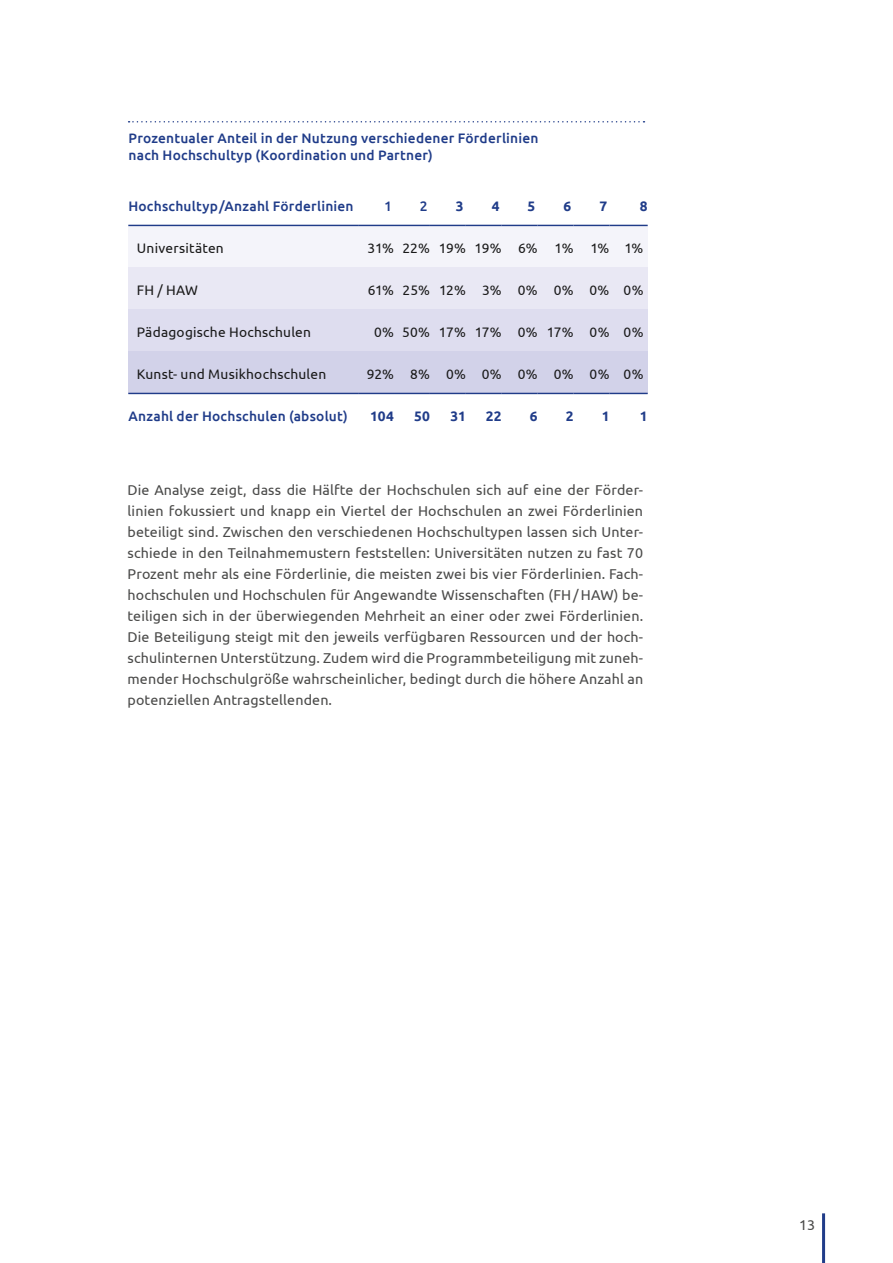
<style>
.page{position:relative;width:893px;height:1263px;background:#fff}
.page>*{position:absolute;margin:0;border:0;box-sizing:border-box;transform-origin:0 0}
.t1{font:14.25px/21px "Ubuntu";letter-spacing:.01em;color:#4a4a49;text-align:justify}
.t2{font:500 13.8px/17.4px "Ubuntu";letter-spacing:.015em;color:#203c89}
.t3{font:13.8px "Ubuntu";letter-spacing:.015em;color:#1a1a1a}
.t4{font:700 13.8px "Ubuntu";letter-spacing:.015em;color:#203c89}
</style>
<div class="page">
<hr style="left:822px;top:1213px;width:3px;height:50px;background:#203c89">
<div style="left:128px;top:226px;width:520px;height:42px;background:#f4f4fa"></div>
<div style="left:128px;top:268px;width:520px;height:42px;background:#e9e8f4"></div>
<div style="left:128px;top:310px;width:520px;height:42px;background:#deddef"></div>
<div style="left:128px;top:352px;width:520px;height:42px;background:#d2d2e9"></div>
<hr style="left:128px;top:225px;width:230px;height:1px;background:#203c89">
<hr style="left:358px;top:225px;width:36px;height:1px;background:#203c89">
<hr style="left:394px;top:225px;width:36px;height:1px;background:#203c89">
<hr style="left:430px;top:225px;width:36px;height:1px;background:#203c89">
<hr style="left:466px;top:225px;width:36px;height:1px;background:#203c89">
<hr style="left:502px;top:225px;width:36px;height:1px;background:#203c89">
<hr style="left:538px;top:225px;width:35px;height:1px;background:#203c89">
<hr style="left:573px;top:225px;width:36px;height:1px;background:#203c89">
<hr style="left:609px;top:225px;width:39px;height:1px;background:#203c89">
<hr style="left:128px;top:393px;width:230px;height:1px;background:#203c89">
<hr style="left:358px;top:393px;width:36px;height:1px;background:#203c89">
<hr style="left:394px;top:393px;width:36px;height:1px;background:#203c89">
<hr style="left:430px;top:393px;width:36px;height:1px;background:#203c89">
<hr style="left:466px;top:393px;width:36px;height:1px;background:#203c89">
<hr style="left:502px;top:393px;width:36px;height:1px;background:#203c89">
<hr style="left:538px;top:393px;width:35px;height:1px;background:#203c89">
<hr style="left:573px;top:393px;width:36px;height:1px;background:#203c89">
<hr style="left:609px;top:393px;width:39px;height:1px;background:#203c89">
<svg style="left:129px;top:121px;width:515px;height:1px"></svg>
<p class="t2" style="left:129px;top:129px;width:411px">Prozentualer Anteil in der Nutzung verschiedener Förderlinien nach Hochschultyp (Koordination und Partner)</p>
<p class="t2" style="left:128px;top:197px;width:227px">Hochschultyp/Anzahl Förderlinien</p>
<p class="t2" style="left:384px;top:197px;width:9px">1</p>
<p class="t2" style="left:420px;top:197px;width:9px">2</p>
<p class="t4" style="left:456px;top:198px;width:9px">3</p>
<p class="t4" style="left:492px;top:198px;width:9px">4</p>
<p class="t4" style="left:528px;top:198px;width:9px">5</p>
<p class="t4" style="left:563px;top:198px;width:9px">6</p>
<p class="t4" style="left:599px;top:198px;width:9px">7</p>
<p class="t4" style="left:640px;top:198px;width:9px">8</p>
<p class="t3" style="left:137px;top:240px;width:89px">Universitäten</p>
<p class="t3" style="left:368px;top:240px;width:277px">31% 22% 19% 19% 6% 1% 1% 1%</p>
<p class="t3" style="left:137px;top:282px;width:63px">FH / HAW</p>
<p class="t3" style="left:368px;top:282px;width:277px">61% 25% 12% 3% 0% 0% 0% 0%</p>
<p class="t3" style="left:137px;top:324px;width:176px">Pädagogische Hochschulen</p>
<p class="t3" style="left:374px;top:324px;width:271px">0% 50% 17% 17% 0% 17% 0% 0%</p>
<p class="t3" style="left:137px;top:366px;width:191px">Kunst- und Musikhochschulen</p>
<p class="t3" style="left:367px;top:366px;width:278px">92% 8% 0% 0% 0% 0% 0% 0%</p>
<p class="t2" style="left:128px;top:407px;width:221px">Anzahl der Hochschulen (absolut)</p>
<p class="t4" style="left:370px;top:408px;width:25px">104</p>
<p class="t4" style="left:414px;top:408px;width:17px">50</p>
<p class="t4" style="left:450px;top:408px;width:17px">31</p>
<p class="t4" style="left:486px;top:408px;width:17px">22</p>
<p class="t4" style="left:530px;top:408px;width:9px">6</p>
<p class="t4" style="left:566px;top:408px;width:9px">2</p>
<p class="t4" style="left:602px;top:408px;width:9px">1</p>
<p class="t4" style="left:640px;top:408px;width:9px">1</p>
<p class="t1" style="left:128px;top:479px;width:517px">Die Analyse zeigt, dass die Hälfte der Hochschulen sich auf eine der Förder&shy;linien fokussiert und knapp ein Viertel der Hochschulen an zwei Förderlinien beteiligt sind. Zwischen den verschiedenen Hochschultypen lassen sich Unter&shy;schiede in den Teilnahmemustern feststellen: Universitäten nutzen zu fast 70<br>Prozent mehr als eine Förderlinie, die meisten zwei bis vier Förderlinien. Fach&shy;hochschulen und Hochschulen für Angewandte Wissenschaften (FH / HAW) be&shy;teiligen sich in der überwiegenden Mehrheit an einer oder zwei Förderlinien.<br>Die Beteiligung steigt mit den jeweils verfügbaren Ressourcen und der hoch&shy;schulinternen Unterstützung. Zudem wird die Programmbeteiligung mit zuneh&shy;mender Hochschulgröße wahrscheinlicher, bedingt durch die höhere Anzahl an potenziellen Antragstellenden.</p>
<p class="t1" style="left:799px;top:1214px;width:18px">13</p>
</div>
